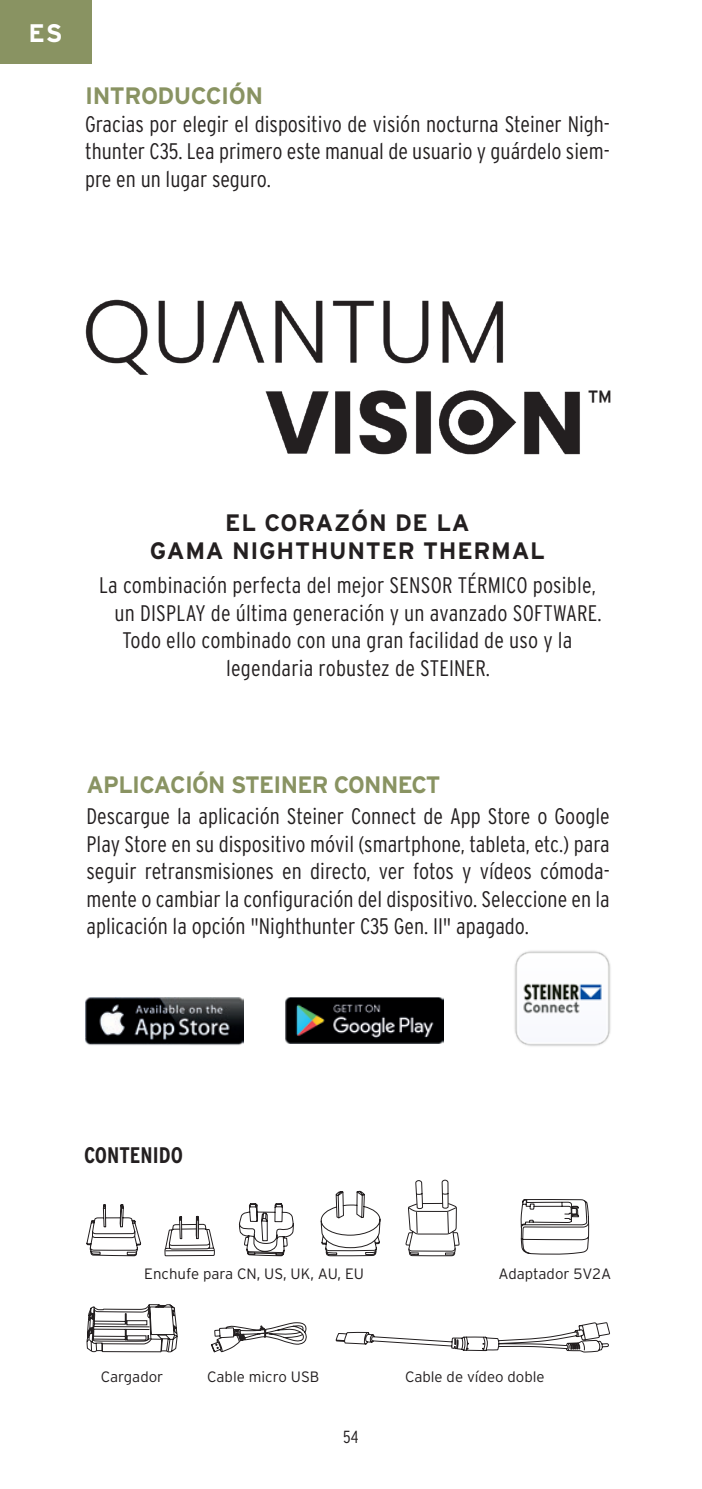
<style>
.page{position:relative;width:702px;height:1489px;background:#fff}
.page>*{position:absolute;margin:0;border:0;box-sizing:border-box;transform-origin:0 0}
.t1{font:30.75px "Interstate";color:#231f20}
.t2{font:700 25.25px "Interstate";color:#fff}
.t3{font:700 23.75px "Interstate";letter-spacing:-.03em;color:#899362}
.t4{font:700 23.75px/27.5px "Interstate";letter-spacing:.03em;color:#231f20;text-align:center}
.t5{font:300 22.5px/27.5px "Interstate Condensed";letter-spacing:.01em;color:#231f20;text-align:justify}
.t6{font:700 22.5px "Interstate Condensed";color:#231f20}
.t7{font:300 17.5px "Interstate Condensed";color:#231f20}
.t8{font:300 15px "Interstate";color:#231f20}
</style>
<div class="page">
<div style="left:0;top:0;width:92px;height:64px;background:#899362"></div>
<svg style="left:86px;top:1304px;width:92px;height:48px"></svg>
<svg style="left:211px;top:1322px;width:96px;height:31px"></svg>
<svg style="left:239px;top:1203px;width:55px;height:53px"></svg>
<svg style="left:405px;top:1179px;width:54px;height:77px"></svg>
<svg style="left:86px;top:1204px;width:55px;height:52px"></svg>
<svg style="left:320px;top:1190px;width:60px;height:66px"></svg>
<svg style="left:164px;top:1215px;width:51px;height:41px"></svg>
<hr style="left:166px;top:1249px;width:47px;height:2px;background:#231f20">
<svg style="left:520px;top:1199px;width:69px;height:56px"></svg>
<svg style="left:335px;top:1322px;width:275px;height:31px"></svg>
<img style="left:85px;top:299px;width:495px;height:156px">
<img style="left:514px;top:951px;width:97px;height:95px">
<img style="left:85px;top:997px;width:159px;height:48px">
<img style="left:285px;top:997px;width:158px;height:46px">
<p class="t2" style="left:28px;top:19px;width:36px">ES</p>
<p class="t3" style="left:85px;top:82px;width:180px">INTRODUCCIÓN</p>
<p class="t5" style="left:85px;top:110px;width:526px">Gracias por elegir el dispositivo de visión nocturna Steiner Nigh&shy;thunter C35. Lea primero este manual de usuario y guárdelo siem&shy;pre en un lugar seguro.</p>
<h1 class="t1" style="left:588px;top:384px;width:25px">™</h1>
<p class="t4" style="left:150px;top:509px;width:396px">EL CORAZÓN DE LA<br>GAMA NIGHTHUNTER THERMAL</p>
<p class="t5" style="left:99px;top:571px;width:498px">La combinación perfecta del mejor SENSOR TÉRMICO posible,</p>
<p class="t5" style="left:114px;top:599px;width:488px">un DISPLAY de última generación y un avanzado SOFTWARE.</p>
<p class="t5" style="left:122px;top:626px;width:451px">Todo ello combinado con una gran facilidad de uso y la</p>
<p class="t5" style="left:226px;top:654px;width:265px">legendaria robustez de STEINER.</p>
<p class="t3" style="left:86px;top:771px;width:355px">APLICACIÓN STEINER CONNECT</p>
<p class="t5" style="left:86px;top:802px;width:525px">Descargue la aplicación Steiner Connect de App Store o Google Play Store en su dispositivo móvil (smartphone, tableta, etc.) para seguir retransmisiones en directo, ver fotos y vídeos cómoda&shy;mente o cambiar la configuración del dispositivo. Seleccione en la aplicación la opción "Nighthunter C35 Gen. II" apagado.</p>
<p class="t6" style="left:84px;top:1142px;width:100px">CONTENIDO</p>
<p class="t8" style="left:144px;top:1265px;width:221px">Enchufe para CN, US, UK, AU, EU</p>
<p class="t8" style="left:498px;top:1265px;width:114px">Adaptador 5V2A</p>
<p class="t8" style="left:101px;top:1368px;width:64px">Cargador</p>
<p class="t8" style="left:207px;top:1368px;width:113px">Cable micro USB</p>
<p class="t8" style="left:405px;top:1368px;width:141px">Cable de vídeo doble</p>
<p class="t7" style="left:343px;top:1426px;width:17px">54</p>
</div>
